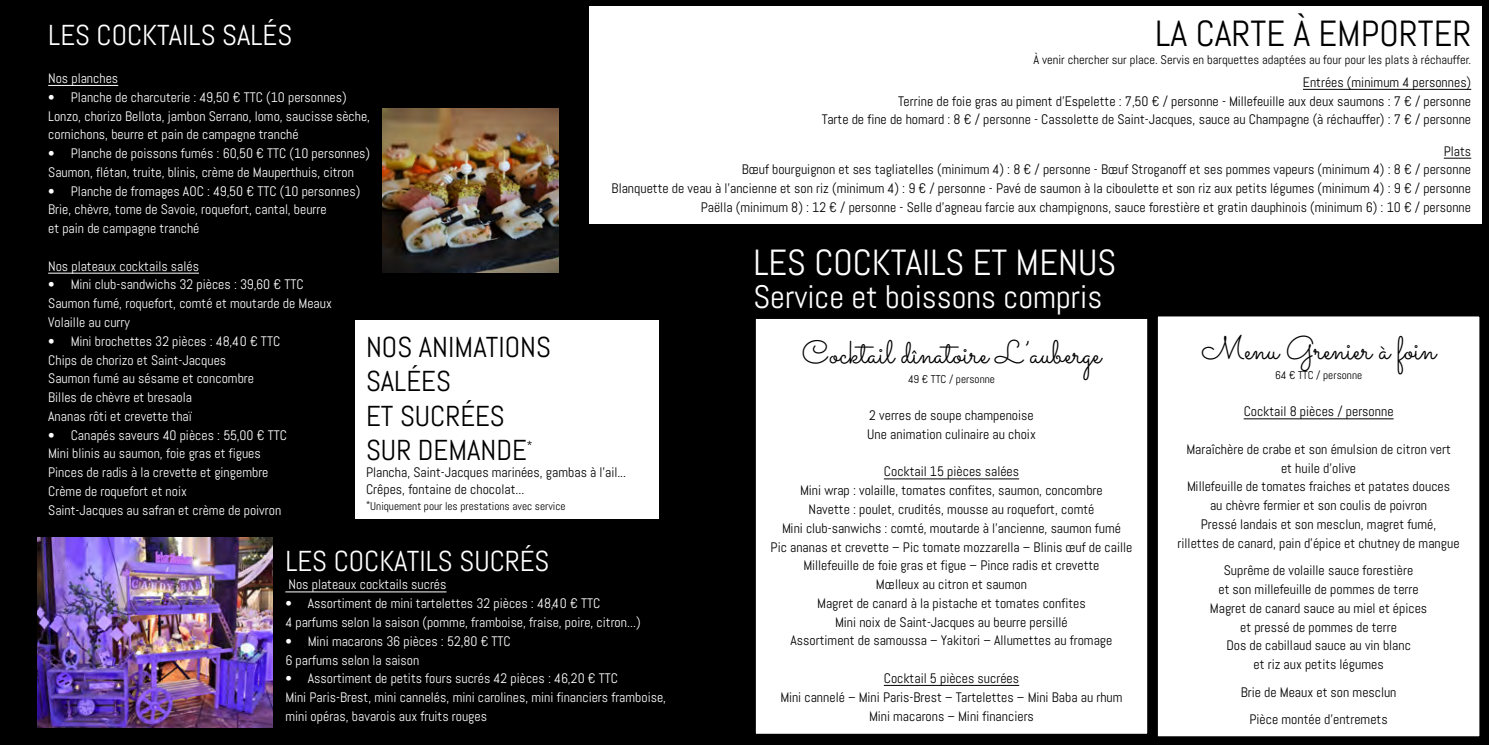
<style>
.page{position:relative;width:1489px;height:745px;background:#fff}
.page>*{position:absolute;margin:0;border:0;box-sizing:border-box;transform-origin:0 0}
.t1{font:36.25px "Abel";color:#fff}
.t2{font:36.25px "Abel";color:#000}
.t3{font:32.5px "Sacramento";color:#000}
.t4{font:32.5px "Abel";color:#fff}
.t5{font:28.75px/34.5px "Abel";color:#000}
.t6{font:28.75px "Abel";color:#fff}
.t7{font:13.75px/18.8px "Abel";color:#000;text-align:center}
.t8{font:13.75px/18.8px "Abel";color:#fff}
.t9{font:12.5px "Abel";color:#000}
.t10{font:11.62px "Abel";color:#000}
.t11{font:11.25px "Abel";color:#000}
</style>
<div class="page">
<div style="left:0;top:0;width:1488px;height:744px;background:#000"></div>
<hr style="left:48px;top:85px;width:70px;height:1px;background:#fff">
<hr style="left:48px;top:273px;width:151px;height:1px;background:#fff">
<hr style="left:285px;top:591px;width:161px;height:1px;background:#fff">
<div style="left:355px;top:320px;width:303px;height:198px;background:#fff"></div>
<img style="left:38px;top:537px;width:234px;height:189px">
<div style="left:754px;top:317px;width:394px;height:417px;background:#fff"></div>
<hr style="left:883px;top:478px;width:136px;height:1px;background:#000">
<hr style="left:883px;top:684px;width:136px;height:1px;background:#000">
<div style="left:753px;top:316px;width:396px;height:419px;border:2px solid #000"></div>
<div style="left:1156px;top:315px;width:324px;height:422px;background:#fff"></div>
<hr style="left:1243px;top:418px;width:150px;height:1px;background:#000">
<div style="left:1155px;top:314px;width:326px;height:424px;border:2px solid #000"></div>
<img style="left:383px;top:108px;width:176px;height:164px">
<div style="left:589px;top:6px;width:892px;height:217px;background:#fff"></div>
<hr style="left:1302px;top:89px;width:168px;height:1px;background:#000">
<svg style="left:1443px;top:158px;width:27px;height:1px"></svg>
<h1 class="t2" style="left:1155px;top:10px;width:317px">LA CARTE À EMPORTER</h1>
<p class="t9" style="left:1033px;top:52px;width:439px">À venir chercher sur place. Servis en barquettes adaptées au four pour les plats à réchauffer.</p>
<p class="t7" style="left:822px;top:73px;width:650px;text-align:right">Entrées (minimum 4 personnes)<br>Terrine de foie gras au piment d’Espelette : 7,50 € / personne - Millefeuille aux deux saumons : 7 € / personne<br>Tarte de fine de homard : 8 € / personne - Cassolette de Saint-Jacques, sauce au Champagne (à réchauffer) : 7 € / personne</p>
<p class="t7" style="left:611px;top:141px;width:861px;text-align:right">Plats<br>Bœuf bourguignon et ses tagliatelles (minimum 4) : 8 € / personne - Bœuf Stroganoff et ses pommes vapeurs (minimum 4) : 8 € / personne<br>Blanquette de veau à l’ancienne et son riz (minimum 4) : 9 € / personne - Pavé de saumon à la ciboulette et son riz aux petits légumes (minimum 4) : 9 € / personne Paëlla (minimum 8) : 12 € / personne - Selle d’agneau farcie aux champignons, sauce forestière et gratin dauphinois (minimum 6) : 10 € / personne</p>
<h3 class="t6" style="left:48px;top:17px;width:246px">LES COCKTAILS SALÉS</h3>
<p class="t8" style="left:48px;top:69px;width:71px">Nos planches</p>
<p class="t8" style="left:48px;top:88px;width:323px">• Planche de charcuterie : 49,50 € TTC (10 personnes)<br>Lonzo, chorizo Bellota, jambon Serrano, lomo, saucisse sèche, cornichons, beurre et pain de campagne tranché</p>
<p class="t8" style="left:48px;top:144px;width:323px">• Planche de poissons fumés : 60,50 € TTC (10 personnes)<br>Saumon, flétan, truite, blinis, crème de Mauperthuis, citron</p>
<p class="t8" style="left:48px;top:181px;width:313px">• Planche de fromages AOC : 49,50 € TTC (10 personnes)<br>Brie, chèvre, tome de Savoie, roquefort, cantal, beurre<br>et pain de campagne tranché</p>
<p class="t8" style="left:48px;top:256px;width:152px">Nos plateaux cocktails salés</p>
<p class="t8" style="left:48px;top:275px;width:285px">• Mini club-sandwichs 32 pièces : 39,60 € TTC<br>Saumon fumé, roquefort, comté et moutarde de Meaux<br>Volaille au curry</p>
<p class="t8" style="left:48px;top:331px;width:233px">• Mini brochettes 32 pièces : 48,40 € TTC<br>Chips de chorizo et Saint-Jacques<br>Saumon fumé au sésame et concombre<br>Billes de chèvre et bresaola<br>Ananas rôti et crevette thaï</p>
<p class="t8" style="left:48px;top:425px;width:240px">• Canapés saveurs 40 pièces : 55,00 € TTC Mini blinis au saumon, foie gras et figues Pinces de radis à la crevette et gingembre Crème de roquefort et noix<br>Saint-Jacques au safran et crème de poivron</p>
<h3 class="t6" style="left:285px;top:542px;width:265px">LES COCKATILS SUCRÉS</h3>
<p class="t8" style="left:288px;top:575px;width:159px">Nos plateaux cocktails sucrés</p>
<p class="t8" style="left:285px;top:593px;width:357px">• Assortiment de mini tartelettes 32 pièces : 48,40 € TTC<br>4 parfums selon la saison (pomme, framboise, fraise, poire, citron...)</p>
<p class="t8" style="left:285px;top:631px;width:227px">• Mini macarons 36 pièces : 52,80 € TTC<br>6 parfums selon la saison</p>
<p class="t8" style="left:285px;top:668px;width:382px">• Assortiment de petits fours sucrés 42 pièces : 46,20 € TTC<br>Mini Paris-Brest, mini cannelés, mini carolines, mini financiers framboise, mini opéras, bavarois aux fruits rouges</p>
<h1 class="t1" style="left:753px;top:239px;width:364px">LES COCKTAILS ET MENUS</h1>
<h2 class="t4" style="left:753px;top:275px;width:350px">Service et boissons compris</h2>
<h2 class="t3" style="left:801px;top:332px;width:301px">Cocktail dînatoire L’auberge</h2>
<h2 class="t3" style="left:1201px;top:328px;width:236px">Menu Grenier à foin</h2>
<p class="t11" style="left:1274px;top:367px;width:89px">64 € TTC / personne</p>
<p class="t7" style="left:1243px;top:402px;width:151px">Cocktail 8 pièces / personne</p>
<p class="t7" style="left:1177px;top:439px;width:283px">Maraîchère de crabe et son émulsion de citron vert<br>et huile d’olive<br>Millefeuille de tomates fraiches et patates douces<br>au chèvre fermier et son coulis de poivron<br>Pressé landais et son mesclun, magret fumé,<br>rillettes de canard, pain d’épice et chutney de mangue</p>
<p class="t7" style="left:1209px;top:561px;width:219px">Suprême de volaille sauce forestière<br>et son millefeuille de pommes de terre Magret de canard sauce au miel et épices et pressé de pommes de terre<br>Dos de cabillaud sauce au vin blanc<br>et riz aux petits légumes</p>
<p class="t7" style="left:1240px;top:677px;width:157px;line-height:27.5px">Brie de Meaux et son mesclun<br>Pièce montée d’entremets</p>
<h3 class="t5" style="left:366px;top:329px;width:186px">NOS ANIMATIONS<br>SALÉES<br>ET SUCRÉES<br>SUR DEMANDE</h3>
<p class="t11" style="left:908px;top:371px;width:88px">49 € TTC / personne</p>
<p class="t7" style="left:867px;top:406px;width:170px;text-align:left">2 verres de soupe champenoise<br>Une animation culinaire au choix</p>
<p class="t7" style="left:770px;top:462px;width:363px">Cocktail 15 pièces salées<br>Mini wrap : volaille, tomates confites, saumon, concombre<br>Navette : poulet, crudités, mousse au roquefort, comté<br>Mini club-sanwichs : comté, moutarde à l’ancienne, saumon fumé<br>Pic ananas et crevette – Pic tomate mozzarella – Blinis œuf de caille Millefeuille de foie gras et figue – Pince radis et crevette<br>Mœlleux au citron et saumon<br>Magret de canard à la pistache et tomates confites<br>Mini noix de Saint-Jacques au beurre persillé<br>Assortiment de samoussa – Yakitori – Allumettes au fromage</p>
<p class="t7" style="left:780px;top:668px;width:344px">Cocktail 5 pièces sucrées<br>Mini cannelé – Mini Paris-Brest – Tartelettes – Mini Baba au rhum<br>Mini macarons – Mini financiers</p>
<p class="t10" style="left:527px;top:437px;width:7px">*</p>
<p class="t7" style="left:366px;top:463px;width:262px;line-height:16.5px;text-align:left">Plancha, Saint-Jacques marinées, gambas à l’ail...<br>Crêpes, fontaine de chocolat...</p>
<p class="t11" style="left:366px;top:498px;width:201px"><sup>*</sup>Uniquement pour les prestations avec service</p>
</div>
